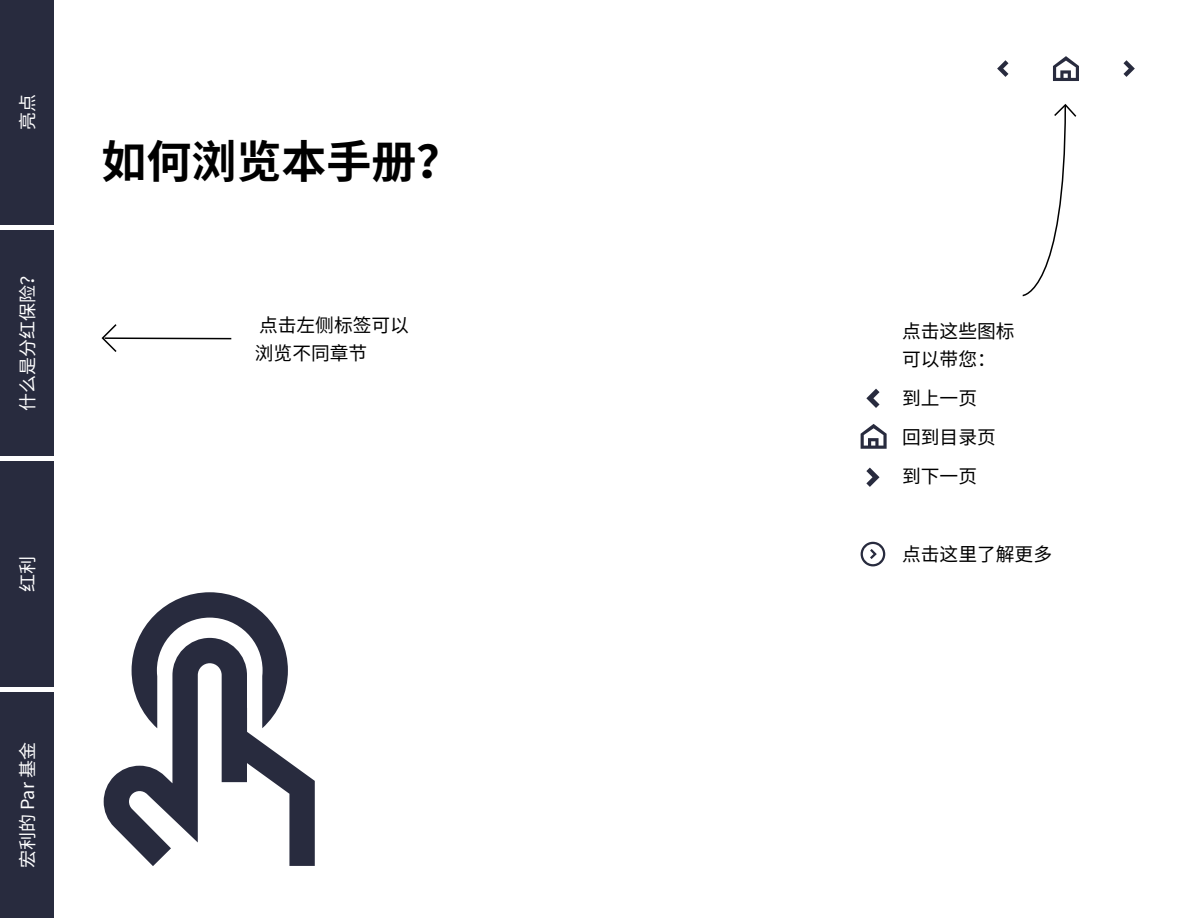
<style>
.page{position:relative;width:1188px;height:918px;background:#fff}
.page>*{position:absolute;margin:0;border:0;box-sizing:border-box;transform-origin:0 0}
.Headline_3_-_34_40{font:700 45px "Noto Sans CJ Ksc";color:#000}
.Navigation_txt{font:18.75px/28.2px "Noto Sans CJ Ksc";color:#000}
.t1{font:18px "Noto Sans CJ Ksc";color:#fff}
</style>
<div class="page">
<div style="left:0;top:0;width:54px;height:225px;background:#282b3e"></div>
<div style="left:0;top:461px;width:54px;height:226px;background:#282b3e"></div>
<div style="left:0;top:692px;width:54px;height:226px;background:#282b3e"></div>
<div style="left:0;top:231px;width:54px;height:225px;background:#282b3e"></div>
<svg style="left:866px;top:389px;width:14px;height:19px"></svg>
<svg style="left:866px;top:468px;width:14px;height:19px"></svg>
<svg style="left:861px;top:542px;width:24px;height:24px"></svg>
<svg style="left:861px;top:424px;width:26px;height:25px"></svg>
<svg style="left:1022px;top:104px;width:55px;height:193px"></svg>
<svg style="left:101px;top:324px;width:131px;height:28px"></svg>
<svg style="left:104px;top:592px;width:211px;height:274px"></svg>
<svg style="left:1123px;top:60px;width:12px;height:17px"></svg>
<svg style="left:997px;top:60px;width:11px;height:17px"></svg>
<svg style="left:1053px;top:56px;width:26px;height:25px"></svg>
<p class="t1" style="left:17px;top:130px;width:37px;rotate:-90deg">亮点</p>
<p class="t1" style="left:17px;top:411px;width:145px;rotate:-90deg">什么是分红保险？</p>
<p class="t1" style="left:17px;top:592px;width:37px;rotate:-90deg">红利</p>
<p class="t1" style="left:17px;top:868px;width:127px;rotate:-90deg">宏利的 Par 基金</p>
<h2 class="Headline_3_-_34_40" style="left:102px;top:136px;width:361px">如何浏览本手册？</h2>
<p class="Navigation_txt" style="left:255px;top:312px;width:156px">点击左侧标签可以浏览不同章节</p>
<p class="Navigation_txt" style="left:902px;top:318px;width:114px">点击这些图标可以带您：</p>
<p class="Navigation_txt" style="left:902px;top:385px;width:76px">到上一页</p>
<p class="Navigation_txt" style="left:902px;top:424px;width:95px">回到目录页</p>
<p class="Navigation_txt" style="left:902px;top:463px;width:76px">到下一页</p>
<p class="Navigation_txt" style="left:902px;top:541px;width:151px">点击这里了解更多</p>
</div>
